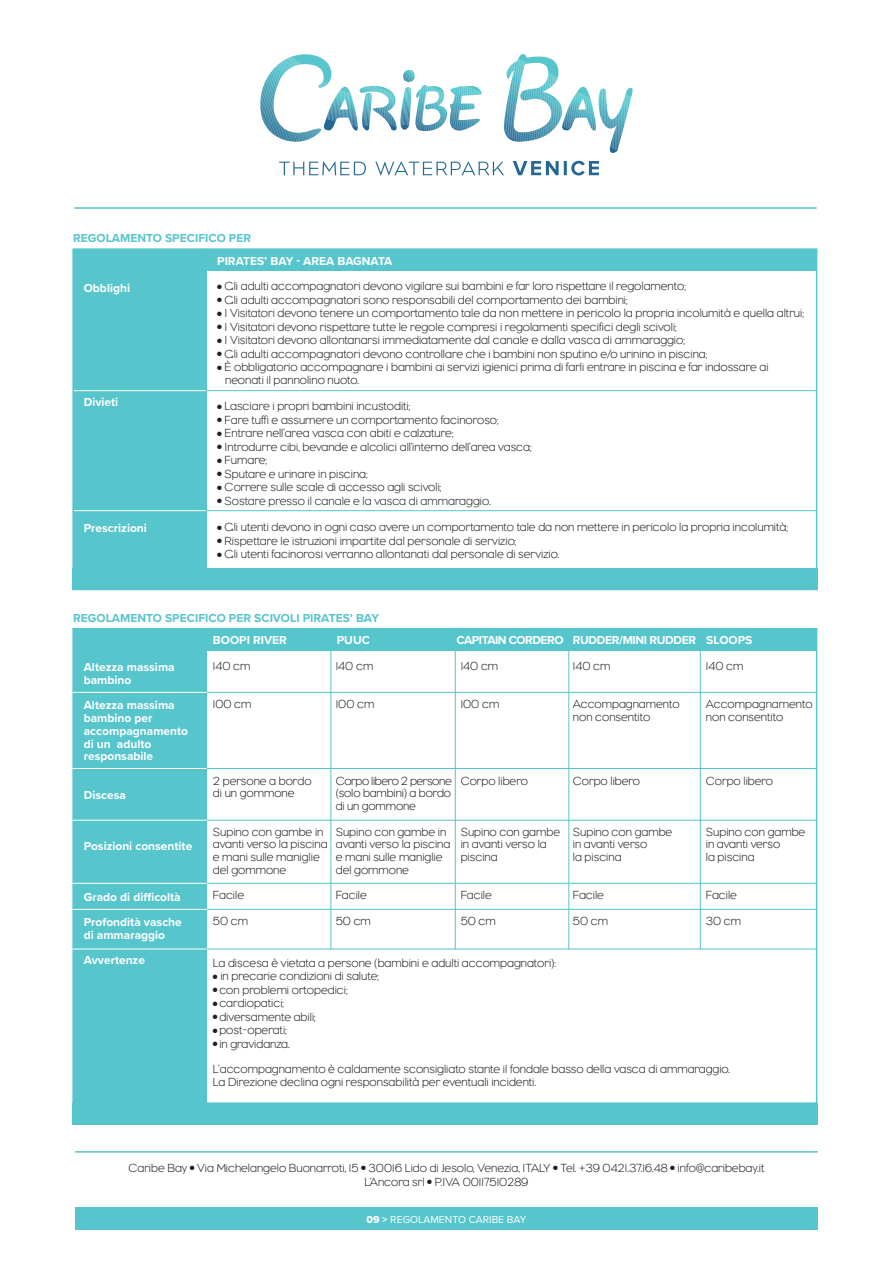
<style>
.page{position:relative;width:893px;height:1263px;background:#fff}
.page>*{position:absolute;margin:0;border:0;box-sizing:border-box;transform-origin:0 0}
.t1{font:300 12px/12.8px "Eagle";color:#231f20}
.t2{font:700 12px/12.8px "Proxima Nova";color:#fff}
.t3{font:700 12px "Proxima Nova";color:#57c5cc}
.t4{font:700 12px "Proxima Nova";letter-spacing:-.035em;color:#fff}
.t5{font:10.5px "Proxima Nova";color:#fff}
.s1{font-size:7.5px}
.s2{font-family:"Proxima Nova Extrabld"}
.s3{font-weight:700}
</style>
<div class="page">
<div style="left:73px;top:249px;width:134px;height:320px;background:#57c5cc"></div>
<hr style="left:203px;top:390px;width:614px;height:1px;background:#57c5cc">
<hr style="left:72px;top:390px;width:135px;height:1px;background:#fff">
<hr style="left:203px;top:510px;width:614px;height:1px;background:#57c5cc">
<hr style="left:72px;top:510px;width:135px;height:1px;background:#fff">
<div style="left:73px;top:249px;width:744px;height:22px;background:#57c5cc"></div>
<div style="left:72px;top:568px;width:745px;height:22px;background:#57c5cc"></div>
<div style="left:72px;top:248px;width:745px;height:342px;border:2px solid #57c5cc"></div>
<hr style="left:206px;top:248px;width:1px;height:276px;background:#57c5cc">
<svg style="left:504px;top:54px;width:129px;height:99px"></svg>
<svg style="left:260px;top:54px;width:222px;height:88px"></svg>
<svg style="left:513px;top:161px;width:86px;height:14px"></svg>
<svg style="left:279px;top:161px;width:87px;height:14px"></svg>
<svg style="left:375px;top:161px;width:129px;height:15px"></svg>
<hr style="left:74px;top:207px;width:743px;height:2px;background:#57c5cc">
<div style="left:73px;top:629px;width:134px;height:483px;background:#57c5cc"></div>
<div style="left:73px;top:629px;width:744px;height:21px;background:#57c5cc"></div>
<div style="left:72px;top:1103px;width:745px;height:22px;background:#57c5cc"></div>
<div style="left:72px;top:628px;width:745px;height:476px;border:2px solid #57c5cc"></div>
<hr style="left:206px;top:628px;width:1px;height:276px;background:#57c5cc">
<hr style="left:330px;top:628px;width:1px;height:321px;background:#57c5cc">
<hr style="left:455px;top:628px;width:1px;height:321px;background:#57c5cc">
<hr style="left:568px;top:628px;width:1px;height:321px;background:#57c5cc">
<hr style="left:700px;top:628px;width:1px;height:321px;background:#57c5cc">
<hr style="left:203px;top:692px;width:614px;height:1px;background:#57c5cc">
<hr style="left:72px;top:692px;width:135px;height:1px;background:#fff">
<hr style="left:203px;top:768px;width:614px;height:1px;background:#57c5cc">
<hr style="left:72px;top:768px;width:135px;height:1px;background:#fff">
<hr style="left:203px;top:820px;width:614px;height:1px;background:#57c5cc">
<hr style="left:72px;top:820px;width:135px;height:1px;background:#fff">
<hr style="left:203px;top:883px;width:614px;height:1px;background:#57c5cc">
<hr style="left:72px;top:883px;width:135px;height:1px;background:#fff">
<hr style="left:203px;top:909px;width:614px;height:1px;background:#57c5cc">
<hr style="left:72px;top:909px;width:135px;height:1px;background:#fff">
<hr style="left:203px;top:949px;width:614px;height:1px;background:#57c5cc">
<hr style="left:72px;top:949px;width:135px;height:1px;background:#fff">
<hr style="left:75px;top:1151px;width:743px;height:1px;background:#57c5cc">
<div style="left:75px;top:1208px;width:743px;height:22px;background:#57c5cc"></div>
<p class="t3" style="left:73px;top:229px;width:180px">REGOLAMENTO SPECIFICO PER</p>
<p class="t2" style="left:217px;top:254px;width:177px">PIRATES’ BAY - AREA BAGNATA</p>
<p class="t1" style="left:217px;top:280px;width:470px"><span class="s1">•</span> Gli adulti accompagnatori devono vigilare sui bambini e far loro rispettare il regolamento;</p>
<p class="t1" style="left:217px;top:293px;width:412px"><span class="s1">•</span> Gli adulti accompagnatori sono responsabili del comportamento dei bambini;</p>
<p class="t1" style="left:217px;top:307px;width:588px"><span class="s1">•</span> I Visitatori devono tenere un comportamento tale da non mettere in pericolo la propria incolumità e quella altrui;</p>
<p class="t1" style="left:217px;top:320px;width:461px"><span class="s1">•</span> I Visitatori devono rispettare tutte le regole compresi i regolamenti specifici degli scivoli;</p>
<p class="t1" style="left:217px;top:334px;width:469px"><span class="s1">•</span> I Visitatori devono allontanarsi immediatamente dal canale e dalla vasca di ammaraggio;</p>
<p class="t1" style="left:217px;top:347px;width:492px"><span class="s1">•</span> Gli adulti accompagnatori devono controllare che i bambini non sputino e/o urinino in piscina;</p>
<p class="t1" style="left:225px;top:361px;width:545px;text-indent:-8px"><span class="s1">•</span> È obbligatorio accompagnare i bambini ai servizi igienici prima di farli entrare in piscina e far indossare ai neonati il pannolino nuoto.</p>
<p class="t1" style="left:217px;top:400px;width:195px"><span class="s1">•</span> Lasciare i propri bambini incustoditi;</p>
<p class="t1" style="left:217px;top:413px;width:283px"><span class="s1">•</span> Fare tuffi e assumere un comportamento facinoroso;</p>
<p class="t1" style="left:217px;top:427px;width:238px"><span class="s1">•</span> Entrare nell’area vasca con abiti e calzature;</p>
<p class="t1" style="left:217px;top:440px;width:316px"><span class="s1">•</span> Introdurre cibi, bevande e alcolici all’interno dell’area vasca;</p>
<p class="t1" style="left:217px;top:454px;width:51px"><span class="s1">•</span> Fumare;</p>
<p class="t1" style="left:217px;top:467px;width:152px"><span class="s1">•</span> Sputare e urinare in piscina;</p>
<p class="t1" style="left:217px;top:481px;width:226px"><span class="s1">•</span> Correre sulle scale di accesso agli scivoli;</p>
<p class="t1" style="left:217px;top:494px;width:275px"><span class="s1">•</span> Sostare presso il canale e la vasca di ammaraggio.</p>
<p class="t1" style="left:217px;top:521px;width:572px"><span class="s1">•</span> Gli utenti devono in ogni caso avere un comportamento tale da non mettere in pericolo la propria incolumità;</p>
<p class="t1" style="left:217px;top:534px;width:301px"><span class="s1">•</span> Rispettare le istruzioni impartite dal personale di servizio;</p>
<p class="t1" style="left:217px;top:548px;width:344px"><span class="s1">•</span> Gli utenti facinorosi verranno allontanati dal personale di servizio.</p>
<p class="t2" style="left:84px;top:281px;width:48px">Obblighi</p>
<p class="t2" style="left:84px;top:396px;width:36px">Divieti</p>
<p class="t2" style="left:84px;top:521px;width:65px">Prescrizioni</p>
<p class="t3" style="left:73px;top:609px;width:307px">REGOLAMENTO SPECIFICO PER SCIVOLI PIRATES’ BAY</p>
<p class="t2" style="left:213px;top:634px;width:76px">BOOPI RIVER</p>
<p class="t2" style="left:337px;top:634px;width:35px">PUUC</p>
<p class="t4" style="left:456px;top:631px;width:241px">CAPITAIN CORDERO RUDDER/MINI RUDDER</p>
<p class="t1" style="left:213px;top:659px;width:39px">140 cm</p>
<p class="t1" style="left:213px;top:698px;width:40px">100 cm</p>
<p class="t2" style="left:706px;top:634px;width:48px">SLOOPS</p>
<p class="t1" style="left:706px;top:659px;width:39px">140 cm</p>
<p class="t1" style="left:706px;top:698px;width:108px">Accompagnamento non consentito</p>
<p class="t1" style="left:461px;top:659px;width:39px">140 cm</p>
<p class="t1" style="left:461px;top:698px;width:40px">100 cm</p>
<p class="t1" style="left:573px;top:659px;width:39px">140 cm</p>
<p class="t1" style="left:573px;top:698px;width:108px">Accompagnamento non consentito</p>
<p class="t1" style="left:336px;top:659px;width:39px">140 cm</p>
<p class="t1" style="left:336px;top:698px;width:40px">100 cm</p>
<p class="t2" style="left:84px;top:660px;width:92px">Altezza massima bambino</p>
<p class="t2" style="left:84px;top:699px;width:106px">Altezza massima bambino per accompagnamento di un adulto responsabile</p>
<p class="t2" style="left:84px;top:788px;width:44px">Discesa</p>
<p class="t1" style="left:706px;top:774px;width:69px">Corpo libero</p>
<p class="t1" style="left:573px;top:774px;width:69px">Corpo libero</p>
<p class="t1" style="left:461px;top:774px;width:69px">Corpo libero</p>
<p class="t1" style="left:336px;top:774px;width:117px;text-align:justify">Corpo libero 2 persone (solo bambini) a bordo di un gommone</p>
<p class="t1" style="left:336px;top:825px;width:116px">Supino con gambe in avanti verso la piscina e mani sulle maniglie del gommone</p>
<p class="t1" style="left:336px;top:883px;width:37px;line-height:25.5px">Facile<br>50 cm</p>
<p class="t1" style="left:213px;top:774px;width:100px">2 persone a bordo di un gommone</p>
<p class="t1" style="left:213px;top:825px;width:116px">Supino con gambe in avanti verso la piscina e mani sulle maniglie del gommone</p>
<p class="t1" style="left:213px;top:883px;width:37px;line-height:25.5px">Facile<br>50 cm</p>
<p class="t1" style="left:213px;top:956px;width:345px">La discesa è vietata a persone (bambini e adulti accompagnatori):</p>
<p class="t1" style="left:213px;top:970px;width:168px"><span class="s1">•</span> in precarie condizioni di salute;</p>
<p class="t1" style="left:213px;top:983px;width:136px"><span class="s1">•</span> con problemi ortopedici;</p>
<p class="t1" style="left:213px;top:997px;width:73px"><span class="s1">•</span> cardiopatici;</p>
<p class="t1" style="left:213px;top:1010px;width:104px"><span class="s1">•</span> diversamente abili;</p>
<p class="t1" style="left:213px;top:1024px;width:75px"><span class="s1">•</span> post-operati;</p>
<p class="t1" style="left:213px;top:1031px;width:519px;line-height:25.5px"><span class="s1">•</span> in gravidanza.<br>L’accompagnamento è caldamente sconsigliato stante il fondale basso della vasca di ammaraggio.</p>
<p class="t1" style="left:213px;top:1075px;width:325px">La Direzione declina ogni responsabilità per eventuali incidenti.</p>
<p class="t1" style="left:706px;top:825px;width:101px">Supino con gambe in avanti verso<br>la piscina</p>
<p class="t1" style="left:706px;top:882px;width:37px;line-height:25.5px">Facile<br>30 cm</p>
<p class="t1" style="left:573px;top:825px;width:101px">Supino con gambe in avanti verso<br>la piscina</p>
<p class="t1" style="left:573px;top:883px;width:37px;line-height:25.5px">Facile<br>50 cm</p>
<p class="t1" style="left:461px;top:825px;width:101px">Supino con gambe in avanti verso la piscina</p>
<p class="t1" style="left:461px;top:883px;width:37px;line-height:25.5px">Facile<br>50 cm</p>
<p class="t2" style="left:84px;top:839px;width:110px">Posizioni consentite</p>
<p class="t2" style="left:84px;top:883px;width:100px;line-height:25.5px">Grado di difficoltà<br>Profondità vasche</p>
<p class="t2" style="left:84px;top:922px;width:83px;line-height:25.5px">di ammaraggio<br>Avvertenze</p>
<p class="t1" style="left:129px;top:1160px;width:637px;line-height:14.4px;text-align:center">Caribe Bay <span class="s1">•</span> Via Michelangelo Buonarroti, 15 <span class="s1">•</span> 30016 Lido di Jesolo, Venezia, ITALY <span class="s1">•</span> Tel. +39 0421.37.16.48 <span class="s1">•</span> info@caribebay.it<br>L’Ancora srl <span class="s1">•</span> P.IVA 00117510289</p>
<p class="t5" style="left:367px;top:1212px;width:161px"><span class="s2">09</span> <span class="s3">&gt;</span> REGOLAMENTO CARIBE BAY</p>
</div>
